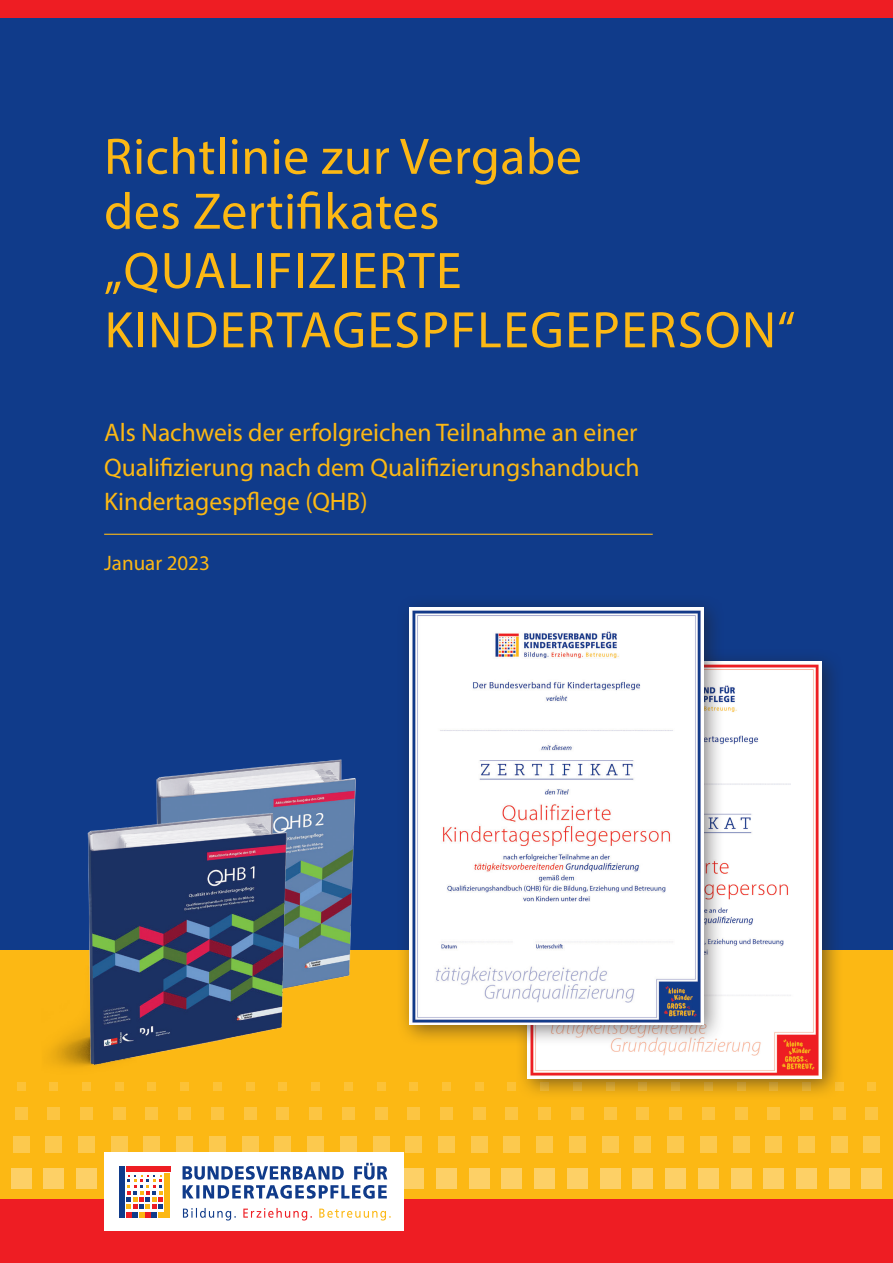
<style>
.page{position:relative;width:893px;height:1263px;background:#103b8a}
.page>*{position:absolute;margin:0;border:0;box-sizing:border-box;transform-origin:0 0}
.t1{font:51.75px "Myriad Pro";letter-spacing:.03em;color:#fcb814}
.t2{font:51.75px/54.9px "Myriad Pro";letter-spacing:.01em;color:#fcb814}
.t3{font:25.5px/34.5px "Myriad Pro";color:#fcb814;text-align:justify}
.t4{font:21px "Myriad Pro";color:#fcb814}
</style>
<div class="page">
<div style="left:0;top:1199px;width:893px;height:64px;background:#ee1d23"></div>
<div style="left:0;top:0;width:893px;height:17px;background:#ee1d23"></div>
<div style="left:0;top:950px;width:893px;height:249px;background:#fcb814"></div>
<div style="left:176px;top:1136px;width:17px;height:17px;background:#fcc94e"></div>
<div style="left:179px;top:1107px;width:12px;height:12px;background:#fcc542"></div>
<div style="left:11px;top:1168px;width:20px;height:20px;background:#fdd066"></div>
<div style="left:13px;top:1136px;width:16px;height:17px;background:#fcc94e"></div>
<div style="left:15px;top:1107px;width:12px;height:12px;background:#fcc542"></div>
<div style="left:209px;top:1136px;width:17px;height:17px;background:#fcc94e"></div>
<div style="left:211px;top:1107px;width:13px;height:12px;background:#fcc542"></div>
<div style="left:43px;top:1168px;width:21px;height:20px;background:#fdd066"></div>
<div style="left:46px;top:1136px;width:16px;height:17px;background:#fcc94e"></div>
<div style="left:48px;top:1107px;width:12px;height:12px;background:#fcc542"></div>
<div style="left:242px;top:1136px;width:16px;height:17px;background:#fcc94e"></div>
<div style="left:244px;top:1107px;width:12px;height:12px;background:#fcc542"></div>
<div style="left:76px;top:1168px;width:21px;height:20px;background:#fdd066"></div>
<div style="left:78px;top:1136px;width:17px;height:17px;background:#fcc94e"></div>
<div style="left:80px;top:1107px;width:13px;height:12px;background:#fcc542"></div>
<div style="left:275px;top:1136px;width:16px;height:17px;background:#fcc94e"></div>
<div style="left:277px;top:1107px;width:12px;height:12px;background:#fcc542"></div>
<div style="left:111px;top:1136px;width:17px;height:17px;background:#fcc94e"></div>
<div style="left:113px;top:1107px;width:12px;height:12px;background:#fcc542"></div>
<div style="left:307px;top:1136px;width:17px;height:17px;background:#fcc94e"></div>
<div style="left:309px;top:1107px;width:13px;height:12px;background:#fcc542"></div>
<div style="left:311px;top:1082px;width:9px;height:8px;background:#fcc237"></div>
<div style="left:144px;top:1136px;width:16px;height:17px;background:#fcc94e"></div>
<div style="left:146px;top:1107px;width:12px;height:12px;background:#fcc542"></div>
<div style="left:340px;top:1136px;width:17px;height:17px;background:#fcc94e"></div>
<div style="left:342px;top:1107px;width:12px;height:12px;background:#fcc542"></div>
<div style="left:344px;top:1082px;width:8px;height:8px;background:#fcc237"></div>
<div style="left:373px;top:1136px;width:16px;height:17px;background:#fcc94e"></div>
<div style="left:375px;top:1107px;width:12px;height:12px;background:#fcc542"></div>
<div style="left:377px;top:1082px;width:8px;height:8px;background:#fcc237"></div>
<div style="left:403px;top:1168px;width:21px;height:20px;background:#fdd066"></div>
<div style="left:405px;top:1136px;width:17px;height:17px;background:#fcc94e"></div>
<div style="left:408px;top:1107px;width:12px;height:12px;background:#fcc542"></div>
<div style="left:410px;top:1082px;width:8px;height:8px;background:#fcc237"></div>
<div style="left:436px;top:1168px;width:21px;height:20px;background:#fdd066"></div>
<div style="left:438px;top:1136px;width:17px;height:17px;background:#fcc94e"></div>
<div style="left:440px;top:1107px;width:13px;height:12px;background:#fcc542"></div>
<div style="left:442px;top:1082px;width:9px;height:8px;background:#fcc237"></div>
<div style="left:502px;top:1168px;width:20px;height:20px;background:#fdd066"></div>
<div style="left:504px;top:1136px;width:16px;height:17px;background:#fcc94e"></div>
<div style="left:506px;top:1107px;width:12px;height:12px;background:#fcc542"></div>
<div style="left:508px;top:1082px;width:8px;height:8px;background:#fcc237"></div>
<div style="left:534px;top:1168px;width:21px;height:20px;background:#fdd066"></div>
<div style="left:536px;top:1136px;width:17px;height:17px;background:#fcc94e"></div>
<div style="left:538px;top:1107px;width:13px;height:12px;background:#fcc542"></div>
<div style="left:600px;top:1168px;width:20px;height:20px;background:#fdd066"></div>
<div style="left:602px;top:1136px;width:16px;height:17px;background:#fcc94e"></div>
<div style="left:604px;top:1107px;width:12px;height:12px;background:#fcc542"></div>
<div style="left:632px;top:1168px;width:21px;height:20px;background:#fdd066"></div>
<div style="left:635px;top:1136px;width:16px;height:17px;background:#fcc94e"></div>
<div style="left:637px;top:1107px;width:12px;height:12px;background:#fcc542"></div>
<div style="left:698px;top:1168px;width:21px;height:20px;background:#fdd066"></div>
<div style="left:700px;top:1136px;width:16px;height:17px;background:#fcc94e"></div>
<div style="left:702px;top:1107px;width:12px;height:12px;background:#fcc542"></div>
<div style="left:731px;top:1168px;width:20px;height:20px;background:#fdd066"></div>
<div style="left:733px;top:1136px;width:16px;height:17px;background:#fcc94e"></div>
<div style="left:735px;top:1107px;width:12px;height:12px;background:#fcc542"></div>
<div style="left:763px;top:1168px;width:21px;height:20px;background:#fdd066"></div>
<div style="left:765px;top:1136px;width:17px;height:17px;background:#fcc94e"></div>
<div style="left:767px;top:1107px;width:13px;height:12px;background:#fcc542"></div>
<div style="left:861px;top:1168px;width:21px;height:20px;background:#fdd066"></div>
<div style="left:864px;top:1136px;width:16px;height:17px;background:#fcc94e"></div>
<div style="left:866px;top:1107px;width:12px;height:12px;background:#fcc542"></div>
<div style="left:868px;top:1082px;width:8px;height:8px;background:#fcc237"></div>
<div style="left:796px;top:1168px;width:21px;height:20px;background:#fdd066"></div>
<div style="left:798px;top:1136px;width:17px;height:17px;background:#fcc94e"></div>
<div style="left:800px;top:1107px;width:13px;height:12px;background:#fcc542"></div>
<div style="left:829px;top:1168px;width:20px;height:20px;background:#fdd066"></div>
<div style="left:831px;top:1136px;width:16px;height:17px;background:#fcc94e"></div>
<div style="left:833px;top:1107px;width:12px;height:12px;background:#fcc542"></div>
<div style="left:665px;top:1168px;width:21px;height:20px;background:#fdd066"></div>
<div style="left:667px;top:1136px;width:17px;height:17px;background:#fcc94e"></div>
<div style="left:669px;top:1107px;width:13px;height:12px;background:#fcc542"></div>
<div style="left:567px;top:1168px;width:21px;height:20px;background:#fdd066"></div>
<div style="left:569px;top:1136px;width:17px;height:17px;background:#fcc94e"></div>
<div style="left:571px;top:1107px;width:13px;height:12px;background:#fcc542"></div>
<div style="left:469px;top:1168px;width:21px;height:20px;background:#fdd066"></div>
<div style="left:471px;top:1136px;width:16px;height:17px;background:#fcc94e"></div>
<div style="left:473px;top:1107px;width:12px;height:12px;background:#fcc542"></div>
<div style="left:475px;top:1082px;width:8px;height:8px;background:#fcc237"></div>
<div style="left:104px;top:1152px;width:300px;height:79px;background:#fff"></div>
<div style="left:165px;top:1173px;width:5px;height:44px;background:#fcb814"></div>
<div style="left:119px;top:1166px;width:6px;height:51px;background:#103b8a"></div>
<div style="left:126px;top:1166px;width:44px;height:6px;background:#ee1d23"></div>
<svg style="left:126px;top:1175px;width:37px;height:42px"></svg>
<svg style="left:243px;top:1208px;width:69px;height:12px"></svg>
<svg style="left:319px;top:1208px;width:72px;height:12px"></svg>
<svg style="left:183px;top:1208px;width:53px;height:12px"></svg>
<svg style="left:183px;top:1163px;width:204px;height:36px"></svg>
<hr style="left:104px;top:534px;width:549px;height:1px;background:#fcb814">
<div style="left:515px;top:648px;width:328px;height:452px;background:#231f20;opacity:.55"></div>
<img style="left:528px;top:661px;width:294px;height:418px">
<div style="left:396px;top:594px;width:329px;height:452px;background:#231f20;opacity:.55"></div>
<img style="left:409px;top:607px;width:294px;height:418px">
<img style="left:156px;top:741px;width:245px;height:295px">
<img style="left:17px;top:804px;width:289px;height:287px">
<p class="t2" style="left:104px;top:128px;width:479px">Richtlinie zur Vergabe des Zertifikates</p>
<p class="t1" style="left:104px;top:239px;width:359px">„QUALIFIZIERTE</p>
<p class="t1" style="left:105px;top:298px;width:692px">KINDERTAGESPFLEGEPERSON“</p>
<p class="t3" style="left:104px;top:415px;width:537px">Als Nachweis der erfolgreichen Teilnahme an einer Qualifizierung nach dem Qualifizierungshandbuch Kindertagespflege (QHB)</p>
<p class="t4" style="left:104px;top:549px;width:107px">Januar 2023</p>
</div>
